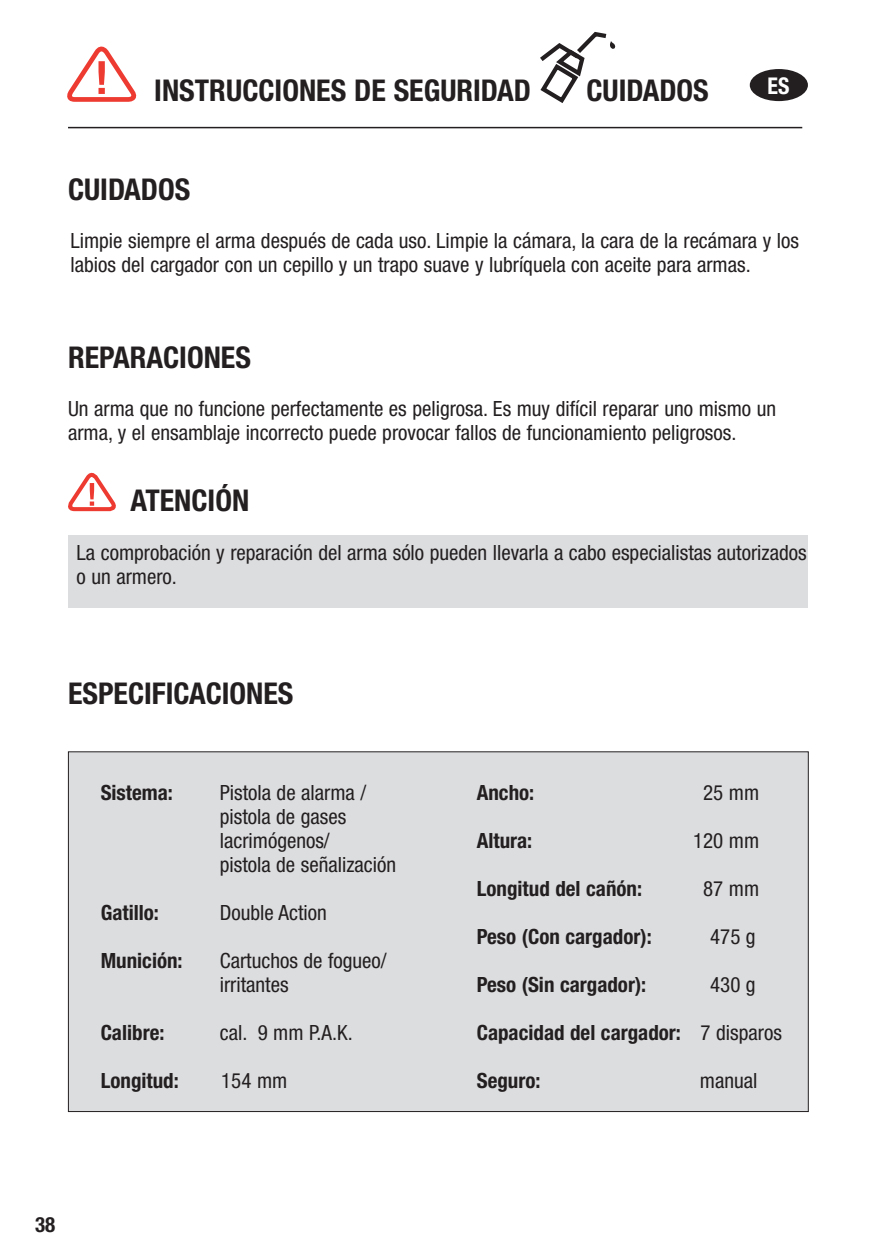
<style>
.page{position:relative;width:893px;height:1259px;background:#fff}
.page>*{position:absolute;margin:0;border:0;box-sizing:border-box;transform-origin:0 0}
.t1{font:700 condensed 30px "Helvetica Neue LT Pro";color:#231f20}
.t2{font:700 condensed 23.1px "Helvetica Neue LT Pro";color:#fff;scale:.95 1}
.t3{font:condensed 21px/24px "Helvetica Neue LT Pro";color:#231f20}
.t4{font:700 condensed 21px "Helvetica Neue LT Pro";color:#231f20}
.s1{font-weight:400}
</style>
<div class="page">
<hr style="left:68px;top:127px;width:734px;height:1px;background:#231f20">
<div style="left:750px;top:69px;width:58px;height:32px;background:#231f20;border-radius:50%"></div>
<div style="left:68px;top:752px;width:740px;height:359px;background:#dcdddf"></div>
<div style="left:68px;top:535px;width:740px;height:72px;background:#dcdddf"></div>
<svg style="left:68px;top:472px;width:48px;height:40px"></svg>
<svg style="left:540px;top:32px;width:76px;height:71px"></svg>
<svg style="left:67px;top:46px;width:70px;height:56px"></svg>
<h1 class="t1" style="left:154px;top:79px;width:378px">INSTRUCCIONES DE SEGURIDAD</h1>
<h1 class="t1" style="left:586px;top:79px;width:124px">CUIDADOS</h1>
<h1 class="t1" style="left:68px;top:178px;width:124px">CUIDADOS</h1>
<p class="t2" style="left:767px;top:77px;width:25px">ES</p>
<p class="t3" style="left:70px;top:230px;width:730px">Limpie siempre el arma después de cada uso. Limpie la cámara, la cara de la recámara y los labios del cargador con un cepillo y un trapo suave y lubríquela con aceite para armas.</p>
<h1 class="t1" style="left:68px;top:346px;width:184px">REPARACIONES</h1>
<p class="t3" style="left:68px;top:398px;width:710px">Un arma que no funcione perfectamente es peligrosa. Es muy difícil reparar uno mismo un arma, y el ensamblaje incorrecto puede provocar fallos de funcionamiento peligrosos.</p>
<h1 class="t1" style="left:130px;top:489px;width:120px">ATENCIÓN</h1>
<p class="t3" style="left:77px;top:542px;width:731px">La comprobación y reparación del arma sólo pueden llevarla a cabo especialistas autorizados o un armero.</p>
<h1 class="t1" style="left:68px;top:682px;width:227px">ESPECIFICACIONES</h1>
<p class="t4" style="left:101px;top:784px;width:74px">Sistema:</p>
<p class="t3" style="left:220px;top:782px;width:178px">Pistola de alarma / pistola de gases lacrimógenos/<br>pistola de señalización</p>
<p class="t4" style="left:101px;top:904px;width:60px">Gatillo:</p>
<p class="t3" style="left:220px;top:902px;width:109px">Double Action</p>
<p class="t4" style="left:101px;top:952px;width:83px">Munición:</p>
<p class="t3" style="left:220px;top:950px;width:168px">Cartuchos de fogueo/ irritantes</p>
<p class="t4" style="left:101px;top:1024px;width:65px">Calibre:</p>
<p class="t3" style="left:220px;top:1022px;width:134px">cal. 9 mm P.A.K.</p>
<p class="t4" style="left:101px;top:1072px;width:80px">Longitud:</p>
<p class="t3" style="left:221px;top:1070px;width:68px">154 mm</p>
<p class="t4" style="left:477px;top:784px;width:59px">Ancho:</p>
<p class="t3" style="left:703px;top:782px;width:58px">25 mm</p>
<p class="t4" style="left:477px;top:832px;width:57px">Altura:</p>
<p class="t3" style="left:693px;top:830px;width:68px">120 mm</p>
<p class="t4" style="left:477px;top:880px;width:167px">Longitud del cañón:</p>
<p class="t3" style="left:703px;top:878px;width:58px">87 mm</p>
<p class="t4" style="left:477px;top:928px;width:176px">Peso (Con cargador):</p>
<p class="t3" style="left:710px;top:926px;width:47px">475 g</p>
<p class="t4" style="left:477px;top:976px;width:171px">Peso (Sin cargador):</p>
<p class="t3" style="left:710px;top:974px;width:47px">430 g</p>
<p class="t4" style="left:477px;top:1024px;width:307px">Capacidad del cargador: <span class="s1">7 disparos</span></p>
<p class="t4" style="left:477px;top:1072px;width:65px">Seguro:</p>
<p class="t3" style="left:700px;top:1070px;width:59px">manual</p>
<p class="t4" style="left:35px;top:1216px;width:22px">38</p>
</div>
